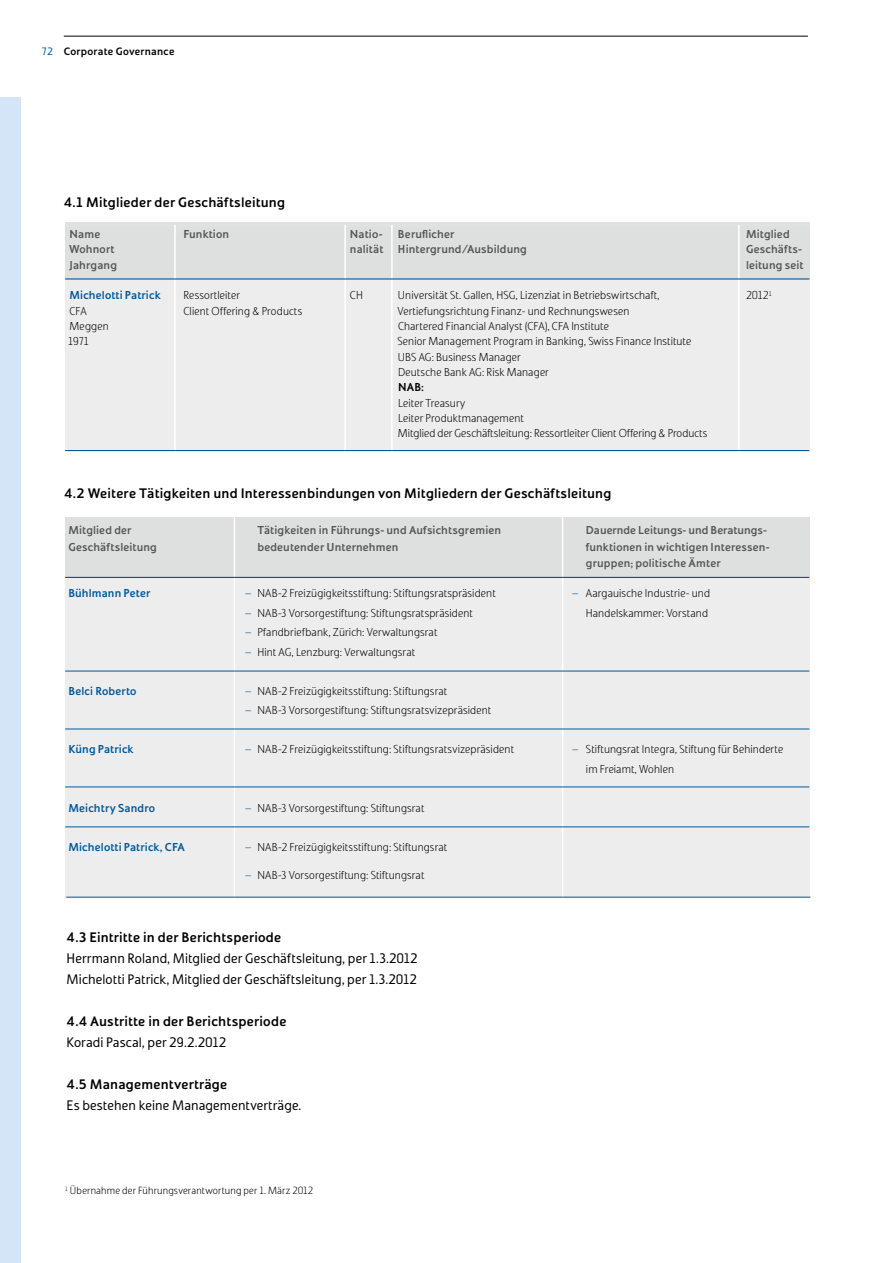
<style>
.page{position:relative;width:893px;height:1263px;background:#fff}
.page>*{position:absolute;margin:0;border:0;box-sizing:border-box;transform-origin:0 0}
.t1{font:700 13.5px "Solo Sans";letter-spacing:.015em;color:#000}
.t2{font:13.5px/21px "Solo Sans";letter-spacing:.005em;color:#000}
.t3{font:300 11.25px/15.3px "Solo Sans";letter-spacing:.01em;color:#000}
.t4{font:700 11.25px/16.5px "Solo Sans";letter-spacing:.005em;color:#565656}
.t5{font:700 11.25px "Solo Sans";letter-spacing:.01em;color:#00589a}
.t6{font:700 11.25px "Solo Sans";color:#000}
.t7{font:700 10.5px "Solo Sans";letter-spacing:.025em;color:#000}
.t8{font:300 10.2px "Solo Sans";letter-spacing:.015em;color:#000}
.s1{font-weight:400;color:#00589a}
.s2{color:#00589a}
</style>
<div class="page">
<hr style="left:64px;top:36px;width:744px;height:1px;background:#000">
<div style="left:65px;top:227px;width:744px;height:224px;background:#ececed"></div>
<div style="left:65px;top:222px;width:744px;height:56px;background:#dddede"></div>
<hr style="left:174px;top:225px;width:2px;height:251px;background:#fff">
<hr style="left:344px;top:225px;width:2px;height:249px;background:#fff">
<hr style="left:391px;top:225px;width:2px;height:247px;background:#fff">
<hr style="left:738px;top:225px;width:2px;height:239px;background:#fff">
<hr style="left:65px;top:278px;width:744px;height:2px;background:#00589a">
<hr style="left:65px;top:450px;width:744px;height:1px;background:#00589a">
<div style="left:65px;top:517px;width:744px;height:381px;background:#ececed"></div>
<div style="left:65px;top:517px;width:744px;height:61px;background:#dddede"></div>
<hr style="left:234px;top:516px;width:1px;height:396px;background:#fff">
<hr style="left:562px;top:516px;width:1px;height:406px;background:#fff">
<hr style="left:65px;top:577px;width:744px;height:1px;background:#00589a">
<hr style="left:65px;top:729px;width:744px;height:1px;background:#00589a">
<hr style="left:65px;top:787px;width:744px;height:1px;background:#00589a">
<hr style="left:65px;top:671px;width:744px;height:1px;background:#00589a">
<hr style="left:65px;top:827px;width:744px;height:1px;background:#00589a">
<hr style="left:66px;top:897px;width:744px;height:1px;background:#00589a">
<div style="left:0;top:98px;width:21px;height:1165px;background:#d3e5f7"></div>
<p class="t7" style="left:42px;top:45px;width:134px"><span class="s1">72</span> Corporate Governance</p>
<p class="t1" style="left:64px;top:194px;width:223px">4.1 Mitglieder der Geschäftsleitung</p>
<p class="t4" style="left:70px;top:226px;width:32px">Name</p>
<p class="t4" style="left:183px;top:226px;width:47px">Funktion</p>
<p class="t4" style="left:350px;top:226px;width:34px">Natio-</p>
<p class="t4" style="left:398px;top:226px;width:58px">Beruflicher</p>
<p class="t4" style="left:746px;top:226px;width:45px">Mitglied</p>
<p class="t4" style="left:69px;top:241px;width:47px">Wohnort</p>
<p class="t4" style="left:350px;top:241px;width:35px">nalität</p>
<p class="t4" style="left:398px;top:241px;width:130px">Hintergrund/Ausbildung</p>
<p class="t4" style="left:746px;top:241px;width:58px">Geschäfts-</p>
<p class="t4" style="left:69px;top:256px;width:49px">Jahrgang</p>
<p class="t4" style="left:746px;top:256px;width:59px">leitung seit</p>
<p class="t5" style="left:69px;top:289px;width:93px">Michelotti Patrick</p>
<p class="t3" style="left:183px;top:288px;width:58px">Ressortleiter</p>
<p class="t3" style="left:350px;top:288px;width:14px">CH</p>
<p class="t3" style="left:746px;top:288px;width:27px">2012<sup>1</sup></p>
<p class="t3" style="left:70px;top:303px;width:19px">CFA</p>
<p class="t3" style="left:183px;top:303px;width:120px">Client Offering &amp; Products</p>
<p class="t3" style="left:68px;top:318px;width:42px">Meggen<br>1971</p>
<p class="t3" style="left:397px;top:288px;width:296px">Universität St. Gallen, HSG, Lizenziat in Betriebswirtschaft, Vertiefungsrichtung Finanz- und Rechnungswesen<br>Chartered Financial Analyst (CFA), CFA Institute<br>Senior Management Program in Banking, Swiss Finance Institute UBS AG: Business Manager<br>Deutsche Bank AG: Risk Manager</p>
<p class="t6" style="left:398px;top:381px;width:27px">NAB:</p>
<p class="t3" style="left:398px;top:395px;width:311px">Leiter Treasury<br>Leiter Produktmanagement<br>Mitglied der Geschäftsleitung: Ressortleiter Client Offering &amp; Products</p>
<p class="t1" style="left:64px;top:485px;width:549px">4.2 Weitere Tätigkeiten und Interessenbindungen von Mitgliedern der Geschäftsleitung</p>
<p class="t4" style="left:68px;top:522px;width:65px">Mitglied der</p>
<p class="t4" style="left:257px;top:522px;width:245px">Tätigkeiten in Führungs- und Aufsichtsgremien</p>
<p class="t4" style="left:586px;top:522px;width:183px">Dauernde Leitungs- und Beratungs-</p>
<p class="t4" style="left:68px;top:538px;width:90px">Geschäftsleitung</p>
<p class="t4" style="left:257px;top:538px;width:143px">bedeutender Unternehmen</p>
<p class="t4" style="left:586px;top:538px;width:185px">funktionen in wichtigen Interessen&shy;gruppen; politische Ämter</p>
<p class="t5" style="left:68px;top:586px;width:83px">Bühlmann Peter</p>
<p class="t3" style="left:245px;top:586px;width:252px"><span class="s2">–</span> NAB-2 Freizügigkeitsstiftung: Stiftungsratspräsident</p>
<p class="t3" style="left:572px;top:586px;width:139px"><span class="s2">–</span> Aargauische Industrie- und</p>
<p class="t3" style="left:245px;top:605px;width:229px"><span class="s2">–</span> NAB-3 Vorsorgestiftung: Stiftungsratspräsident</p>
<p class="t3" style="left:586px;top:605px;width:124px">Handelskammer: Vorstand</p>
<p class="t3" style="left:245px;top:625px;width:194px"><span class="s2">–</span> Pfandbriefbank, Zürich: Verwaltungsrat</p>
<p class="t3" style="left:245px;top:644px;width:171px"><span class="s2">–</span> Hint AG, Lenzburg: Verwaltungsrat</p>
<p class="t5" style="left:68px;top:684px;width:70px">Belci Roberto</p>
<p class="t3" style="left:245px;top:683px;width:203px"><span class="s2">–</span> NAB-2 Freizügigkeitsstiftung: Stiftungsrat</p>
<p class="t3" style="left:245px;top:703px;width:247px"><span class="s2">–</span> NAB-3 Vorsorgestiftung: Stiftungsratsvizepräsident</p>
<p class="t5" style="left:68px;top:742px;width:67px">Küng Patrick</p>
<p class="t3" style="left:245px;top:742px;width:270px"><span class="s2">–</span> NAB-2 Freizügigkeitsstiftung: Stiftungsratsvizepräsident</p>
<p class="t3" style="left:586px;top:739px;width:199px;line-height:19.5px;text-indent:-14px"><span class="s2">–</span> Stiftungsrat Integra, Stiftung für Behinderte im Freiamt, Wohlen</p>
<p class="t5" style="left:68px;top:801px;width:88px">Meichtry Sandro</p>
<p class="t3" style="left:245px;top:800px;width:180px"><span class="s2">–</span> NAB-3 Vorsorgestiftung: Stiftungsrat</p>
<p class="t5" style="left:68px;top:840px;width:118px">Michelotti Patrick, CFA</p>
<p class="t3" style="left:245px;top:839px;width:203px"><span class="s2">–</span> NAB-2 Freizügigkeitsstiftung: Stiftungsrat</p>
<p class="t3" style="left:245px;top:868px;width:180px"><span class="s2">–</span> NAB-3 Vorsorgestiftung: Stiftungsrat</p>
<p class="t1" style="left:67px;top:929px;width:216px">4.3 Eintritte in der Berichtsperiode</p>
<p class="t2" style="left:67px;top:948px;width:353px">Herrmann Roland, Mitglied der Geschäftsleitung, per 1.3.2012<br>Michelotti Patrick, Mitglied der Geschäftsleitung, per 1.3.2012</p>
<p class="t1" style="left:67px;top:1013px;width:221px">4.4 Austritte in der Berichtsperiode</p>
<p class="t2" style="left:67px;top:1032px;width:161px">Koradi Pascal, per 29.2.2012</p>
<p class="t1" style="left:67px;top:1076px;width:162px">4.5 Managementverträge</p>
<p class="t2" style="left:67px;top:1095px;width:236px">Es bestehen keine Managementverträge.</p>
<p class="t8" style="left:65px;top:1185px;width:250px"><sup>1</sup> Übernahme der Führungsverantwortung per 1. März 2012</p>
</div>
